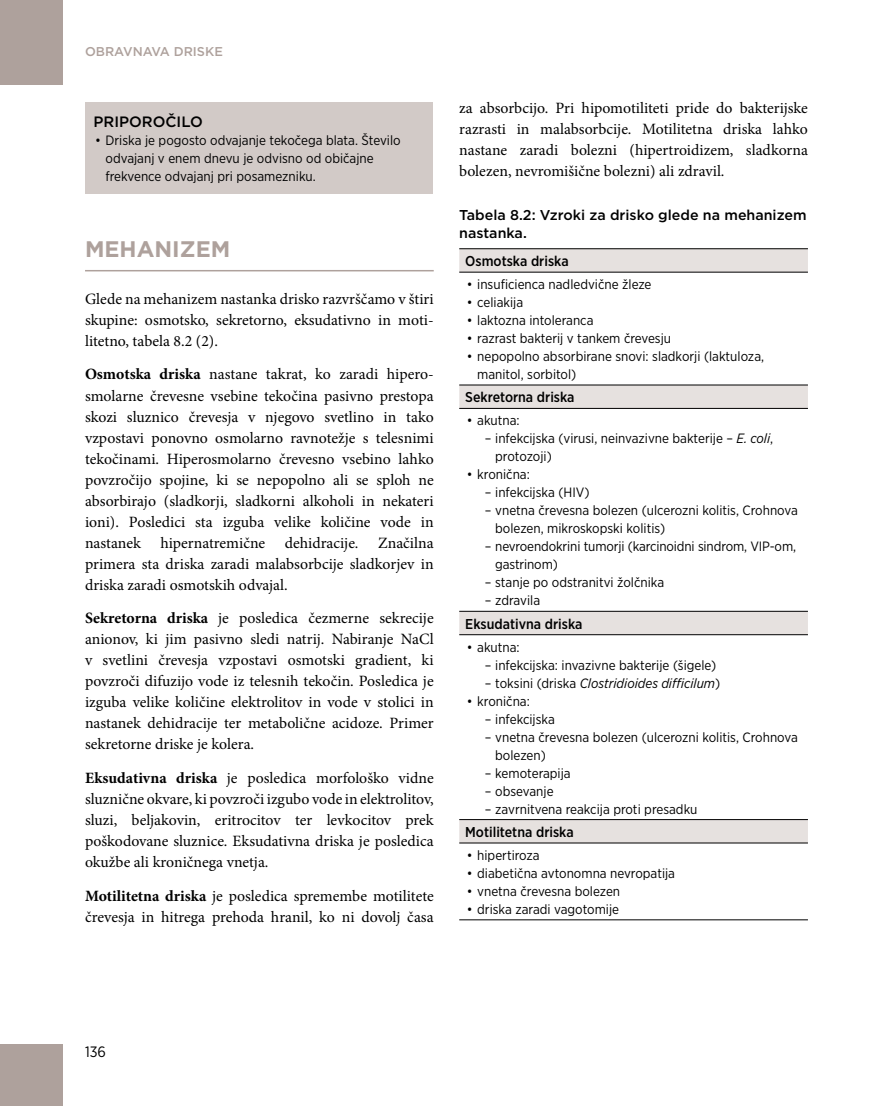
<style>
.page{position:relative;width:893px;height:1106px;background:#fff}
.page>*{position:absolute;margin:0;border:0;box-sizing:border-box;transform-origin:0 0}
.t1{font:700 22.5px "Gotham";color:#aea19c}
.t2{font:15.75px/21px "Minion Pro";color:#000;text-align:justify}
.t3{font:500 15px "Gotham";color:#000}
.t4{font:15px "Gotham Narrow";color:#000}
.t5{font:500 14.25px "Gotham Narrow";color:#000}
.t6{font:500 14.25px/18px "Gotham";color:#000}
.t7{font:13.5px/18px "Gotham Narrow";color:#000}
.t8{font:italic 13.5px "Gotham Narrow";color:#000}
.t9{font:500 12.75px "Gotham";color:#aea19c}
.s1{font-weight:700}
.s2{font-style:italic}
.s3{font-style:normal}
</style>
<div class="page">
<div style="left:0;top:1044px;width:62px;height:62px;background:#aea19c"></div>
<div style="left:0;top:0;width:62px;height:85px;background:#aea19c"></div>
<hr style="left:85px;top:270px;width:349px;height:1px;background:#aea19c">
<div style="left:85px;top:102px;width:347px;height:92px;background:#d2cac7"></div>
<svg style="left:459px;top:249px;width:349px;height:593px"></svg>
<hr style="left:459px;top:384px;width:349px;height:1px;background:#000">
<hr style="left:459px;top:408px;width:349px;height:1px;background:#000">
<hr style="left:459px;top:248px;width:349px;height:1px;background:#000">
<hr style="left:459px;top:272px;width:349px;height:1px;background:#000">
<hr style="left:459px;top:819px;width:349px;height:1px;background:#000">
<hr style="left:459px;top:611px;width:349px;height:1px;background:#000">
<hr style="left:459px;top:634px;width:349px;height:1px;background:#000">
<hr style="left:459px;top:842px;width:349px;height:1px;background:#000">
<hr style="left:459px;top:919px;width:349px;height:1px;background:#000">
<p class="t9" style="left:85px;top:44px;width:139px">OBRAVNAVA DRISKE</p>
<p class="t3" style="left:94px;top:112px;width:111px">PRIPOROČILO</p>
<p class="t7" style="left:106px;top:131px;width:297px;text-indent:-11px">• Driska je pogosto odvajanje tekočega blata. Število odvajanj v enem dnevu je odvisno od običajne frekvence odvajanj pri posamezniku.</p>
<h1 class="t1" style="left:85px;top:234px;width:147px">MEHANIZEM</h1>
<p class="t2" style="left:85px;top:288px;width:350px">Glede na mehanizem nastanka drisko razvrščamo v štiri skupine: osmotsko, sekretorno, eksudativno in moti&shy;litetno, tabela 8.2 (2).</p>
<p class="t2" style="left:85px;top:364px;width:350px"><span class="s1">Osmotska driska</span> nastane takrat, ko zaradi hipero&shy;smolarne črevesne vsebine tekočina pasivno prestopa skozi sluznico črevesja v njegovo svetlino in tako vzpostavi ponovno osmolarno ravnotežje s telesnimi tekočinami. Hiperosmolarno črevesno vsebino lahko povzročijo spojine, ki se nepopolno ali se sploh ne absorbirajo (sladkorji, sladkorni alkoholi in nekateri ioni). Posledici sta izguba velike količine vode in nastanek hipernatremične dehidracije. Značilna primera sta driska zaradi malabsorbcije sladkorjev in driska zaradi osmotskih odvajal.</p>
<p class="t2" style="left:85px;top:608px;width:350px"><span class="s1">Sekretorna driska</span> je posledica čezmerne sekrecije anionov, ki jim pasivno sledi natrij. Nabiranje NaCl v svetlini črevesja vzpostavi osmotski gradient, ki povzroči difuzijo vode iz telesnih tekočin. Posledica je izguba velike količine elektrolitov in vode v stolici in nastanek dehidracije ter metabolične acidoze. Primer sekretorne driske je kolera.</p>
<p class="t2" style="left:85px;top:767px;width:350px"><span class="s1">Eksudativna driska</span> je posledica morfološko vidne sluznične okvare, ki povzroči izgubo vode in elektrolitov, sluzi, beljakovin, eritrocitov ter levkocitov prek poškodovane sluznice. Eksudativna driska je posledica okužbe ali kroničnega vnetja.</p>
<p class="t2" style="left:85px;top:885px;width:350px"><span class="s1">Motilitetna driska</span> je posledica spremembe motilitete črevesja in hitrega prehoda hranil, ko ni dovolj časa</p>
<p class="t2" style="left:459px;top:98px;width:350px">za absorbcijo. Pri hipomotiliteti pride do bakterijske razrasti in malabsorbcije. Motilitetna driska lahko nastane zaradi bolezni (hipertroidizem, sladkorna bolezen, nevromišične bolezni) ali zdravil.</p>
<p class="t6" style="left:459px;top:206px;width:349px">Tabela 8.2: Vzroki za drisko glede na mehanizem nastanka.</p>
<p class="t5" style="left:465px;top:252px;width:105px">Osmotska driska</p>
<p class="t7" style="left:467px;top:275px;width:186px">• insuficienca nadledvične žleze</p>
<p class="t7" style="left:467px;top:293px;width:58px">• celiakija</p>
<p class="t7" style="left:467px;top:311px;width:128px">• laktozna intoleranca</p>
<p class="t7" style="left:467px;top:329px;width:206px">• razrast bakterij v tankem črevesju</p>
<p class="t7" style="left:477px;top:347px;width:288px;text-indent:-11px">• nepopolno absorbirane snovi: sladkorji (laktuloza, manitol, sorbitol)</p>
<p class="t5" style="left:465px;top:388px;width:111px">Sekretorna driska</p>
<p class="t7" style="left:467px;top:411px;width:54px">• akutna:</p>
<p class="t7" style="left:495px;top:429px;width:279px;text-indent:-11px">– infekcijska (virusi, neinvazivne bakterije – <span class="s2">E. coli</span>, protozoji)</p>
<p class="t7" style="left:467px;top:465px;width:65px">• kronična:</p>
<p class="t7" style="left:485px;top:483px;width:106px">– infekcijska (HIV)</p>
<p class="t7" style="left:495px;top:501px;width:304px;text-indent:-11px">– vnetna črevesna bolezen (ulcerozni kolitis, Crohnova bolezen, mikroskopski kolitis)</p>
<p class="t7" style="left:495px;top:537px;width:302px;text-indent:-11px">– nevroendokrini tumorji (karcinoidni sindrom, VIP-om, gastrinom)</p>
<p class="t7" style="left:485px;top:573px;width:181px">– stanje po odstranitvi žolčnika</p>
<p class="t7" style="left:485px;top:591px;width:57px">– zdravila</p>
<p class="t5" style="left:465px;top:614px;width:119px">Eksudativna driska</p>
<p class="t7" style="left:467px;top:637px;width:54px">• akutna:</p>
<p class="t7" style="left:485px;top:655px;width:233px">– infekcijska: invazivne bakterije (šigele)</p>
<p class="t8" style="left:485px;top:674px;width:237px"><span class="s3">– toksini (driska</span> Clostridioides difficilum<span class="s3">)</span></p>
<p class="t7" style="left:467px;top:691px;width:65px">• kronična:</p>
<p class="t7" style="left:485px;top:709px;width:72px">– infekcijska</p>
<p class="t7" style="left:495px;top:727px;width:304px;text-indent:-11px">– vnetna črevesna bolezen (ulcerozni kolitis, Crohnova bolezen)</p>
<p class="t7" style="left:485px;top:763px;width:87px">– kemoterapija</p>
<p class="t7" style="left:485px;top:781px;width:70px">– obsevanje</p>
<p class="t7" style="left:485px;top:799px;width:214px">– zavrnitvena reakcija proti presadku</p>
<p class="t5" style="left:465px;top:823px;width:110px">Motilitetna driska</p>
<p class="t7" style="left:467px;top:845px;width:74px">• hipertiroza</p>
<p class="t7" style="left:467px;top:863px;width:210px">• diabetična avtonomna nevropatija</p>
<p class="t7" style="left:467px;top:881px;width:155px">• vnetna črevesna bolezen</p>
<p class="t7" style="left:467px;top:899px;width:154px">• driska zaradi vagotomije</p>
<p class="t4" style="left:85px;top:1042px;width:23px">136</p>
</div>
